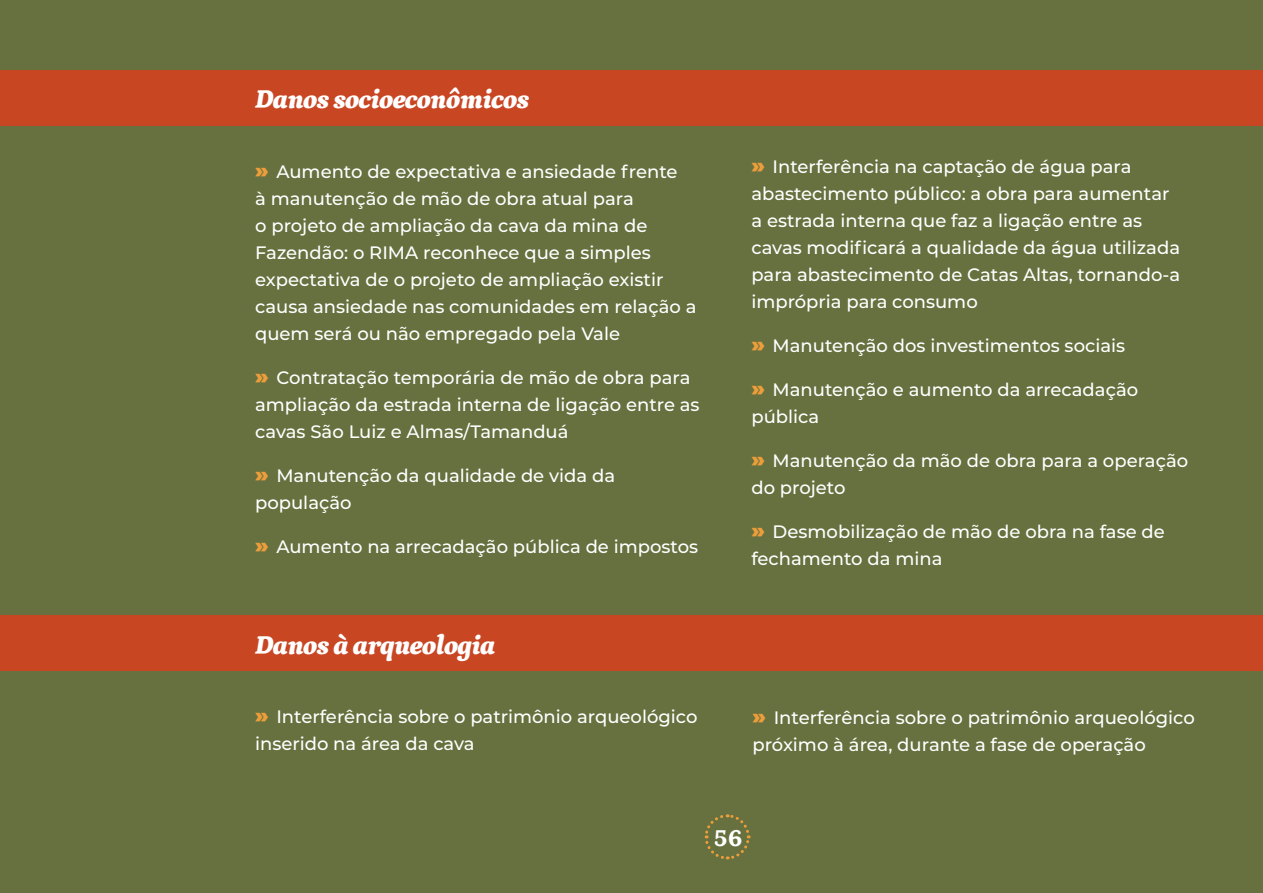
<style>
.page{position:relative;width:1263px;height:893px;background:#66713f}
.page>*{position:absolute;margin:0;border:0;box-sizing:border-box;transform-origin:0 0}
.t1{font:italic 900 27px "Petrona";letter-spacing:-.025em;color:#fff}
.t2{font:800 24px "Petrona";color:#fff}
.t3{font:500 18px/27px "Montserrat";color:#fff}
.s1{font-weight:900;font-size:21px;color:#ed9e3b}
</style>
<div class="page">
<svg style="left:704px;top:814px;width:47px;height:46px"></svg>
<div style="left:0;top:70px;width:1263px;height:55px;background:#c94623"></div>
<div style="left:0;top:615px;width:1263px;height:56px;background:#c94623"></div>
<h1 class="t1" style="left:255px;top:79px;width:275px">Danos socioeconômicos</h1>
<p class="t3" style="left:255px;top:157px;width:443px"><span class="s1">»</span> Aumento de expectativa e ansiedade frente<br>à manutenção de mão de obra atual para<br>o projeto de ampliação da cava da mina de Fazendão: o RIMA reconhece que a simples expectativa de o projeto de ampliação existir causa ansiedade nas comunidades em relação a quem será ou não empregado pela Vale</p>
<p class="t3" style="left:255px;top:363px;width:446px"><span class="s1">»</span> Contratação temporária de mão de obra para ampliação da estrada interna de ligação entre as cavas São Luiz e Almas/Tamanduá</p>
<p class="t3" style="left:255px;top:461px;width:361px"><span class="s1">»</span> Manutenção da qualidade de vida da população</p>
<p class="t3" style="left:255px;top:532px;width:444px"><span class="s1">»</span> Aumento na arrecadação pública de impostos</p>
<h1 class="t1" style="left:255px;top:624px;width:242px">Danos à arqueologia</h1>
<p class="t3" style="left:751px;top:152px;width:430px"><span class="s1">»</span> Interferência na captação de água para abastecimento público: a obra para aumentar a estrada interna que faz a ligação entre as cavas modificará a qualidade da água utilizada para abastecimento de Catas Altas, tornando-a imprópria para consumo</p>
<p class="t3" style="left:751px;top:331px;width:375px"><span class="s1">»</span> Manutenção dos investimentos sociais</p>
<p class="t3" style="left:751px;top:375px;width:388px"><span class="s1">»</span> Manutenção e aumento da arrecadação pública</p>
<p class="t3" style="left:751px;top:446px;width:438px"><span class="s1">»</span> Manutenção da mão de obra para a operação do projeto</p>
<p class="t3" style="left:751px;top:517px;width:415px"><span class="s1">»</span> Desmobilização de mão de obra na fase de fechamento da mina</p>
<p class="t3" style="left:255px;top:702px;width:444px"><span class="s1">»</span> Interferência sobre o patrimônio arqueológico inserido na área da cava</p>
<p class="t3" style="left:752px;top:704px;width:444px"><span class="s1">»</span> Interferência sobre o patrimônio arqueológico próximo à área, durante a fase de operação</p>
<h2 class="t2" style="left:714px;top:820px;width:30px">56</h2>
</div>
